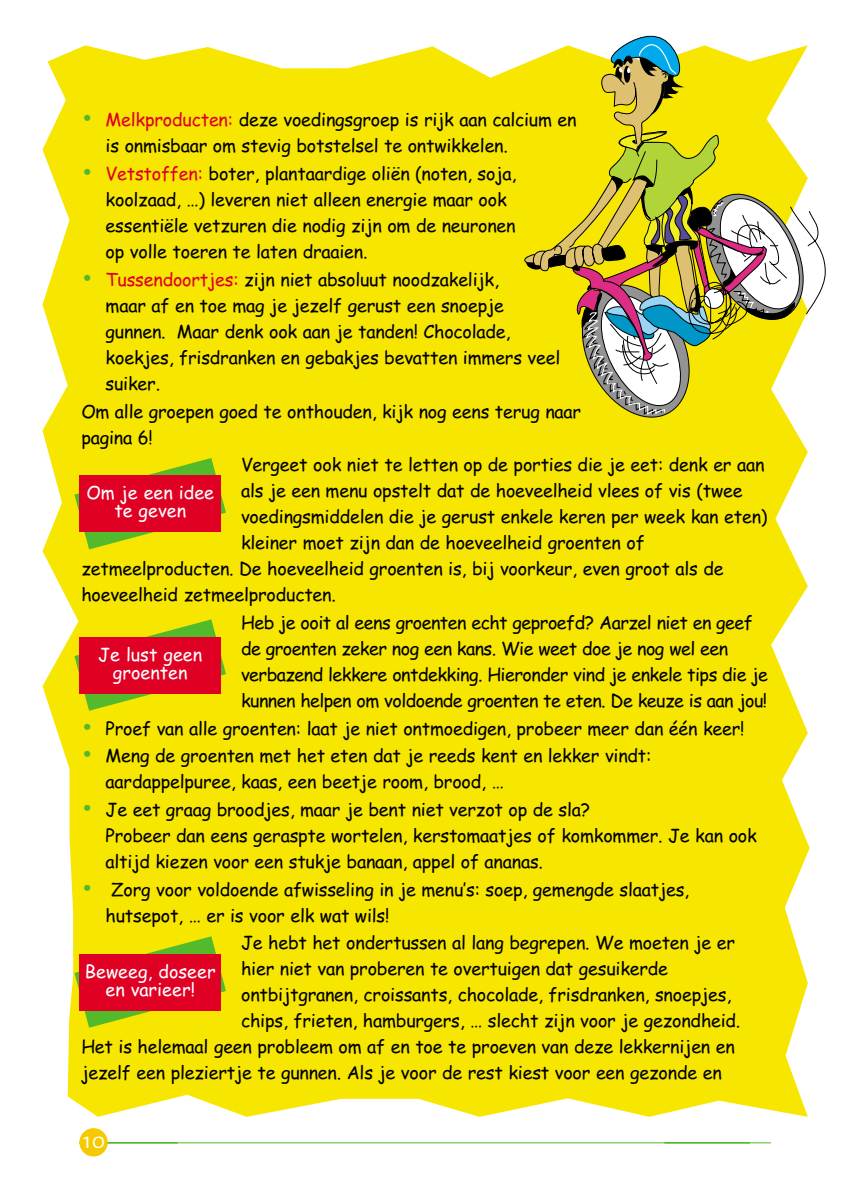
<style>
.page{position:relative;width:850px;height:1190px;background:#fff}
.page>*{position:absolute;margin:0;border:0;box-sizing:border-box;transform-origin:0 0}
.t1{font:300 22px "The Sans";color:#fff}
.t2{font:18px/26px "Comic Sans MS";letter-spacing:-.01em;color:#000}
.t3{font:18px/26px "Comic Sans MS";letter-spacing:-.03em;color:#000}
.t4{font:18px/18px "Comic Sans MS";color:#fff;text-align:center}
.s1{font-family:"The Sans";font-weight:300;font-size:28px;color:#53ba2c}
.s2{color:#df0023}
</style>
<div class="page">
<div style="left:43px;top:45px;width:767px;height:1072px;background:#f7e700"></div>
<hr style="left:79px;top:1142px;width:692px;height:1px;background:#53ba2c">
<div style="left:79px;top:1128px;width:29px;height:29px;background:#f6ca00;border-radius:50%"></div>
<svg style="left:74px;top:458px;width:152px;height:91px;background:#d2dc09"></svg>
<svg style="left:74px;top:619px;width:152px;height:92px;background:#d3d80b"></svg>
<svg style="left:74px;top:936px;width:152px;height:92px;background:#d3d70a"></svg>
<div style="left:79px;top:475px;width:142px;height:57px;background:#df0023"></div>
<div style="left:79px;top:637px;width:142px;height:56px;background:#df0023"></div>
<div style="left:79px;top:954px;width:142px;height:56px;background:#df0023"></div>
<svg style="left:525px;top:36px;width:300px;height:381px"></svg>
<p class="t2" style="left:106px;top:109px;width:473px;text-indent:-24px"><span class="s1">•</span> <span class="s2">Melkproducten:</span> deze voedingsgroep is rijk aan calcium en is onmisbaar om stevig botstelsel te ontwikkelen.</p>
<p class="t2" style="left:106px;top:163px;width:412px;text-indent:-24px"><span class="s1">•</span> <span class="s2">Vetstoffen:</span> boter, plantaardige oliën (noten, soja, koolzaad, …) leveren niet alleen energie maar ook essentiële vetzuren die nodig zijn om de neuronen op volle toeren te laten draaien.</p>
<p class="t2" style="left:106px;top:268px;width:456px;text-indent:-24px"><span class="s1">•</span> <span class="s2">Tussendoortjes:</span> zijn niet absoluut noodzakelijk,<br>maar af en toe mag je jezelf gerust een snoepje gunnen. Maar denk ook aan je tanden! Chocolade, koekjes, frisdranken en gebakjes bevatten immers veel suiker.</p>
<p class="t2" style="left:81px;top:400px;width:501px">Om alle groepen goed te onthouden, kijk nog eens terug naar pagina 6!</p>
<p class="t2" style="left:241px;top:454px;width:525px">Vergeet ook niet te letten op de porties die je eet: denk er aan</p>
<p class="t2" style="left:241px;top:480px;width:503px">als je een menu opstelt dat de hoeveelheid vlees of vis (twee</p>
<p class="t2" style="left:241px;top:506px;width:528px">voedingsmiddelen die je gerust enkele keren per week kan eten)</p>
<p class="t2" style="left:241px;top:532px;width:405px">kleiner moet zijn dan de hoeveelheid groenten of</p>
<p class="t2" style="left:81px;top:558px;width:644px">zetmeelproducten. De hoeveelheid groenten is, bij voorkeur, even groot als de</p>
<p class="t2" style="left:81px;top:584px;width:256px">hoeveelheid zetmeelproducten.</p>
<p class="t3" style="left:241px;top:611px;width:528px">Heb je ooit al eens groenten echt geproefd? Aarzel niet en geef de groenten zeker nog een kans. Wie weet doe je nog wel een verbazend lekkere ontdekking. Hieronder vind je enkele tips die je kunnen helpen om voldoende groenten te eten. De keuze is aan jou!</p>
<p class="t2" style="left:81px;top:717px;width:665px"><span class="s1">•</span> Proef van alle groenten: laat je niet ontmoedigen, probeer meer dan één keer!</p>
<p class="t2" style="left:106px;top:745px;width:547px;text-indent:-24px"><span class="s1">•</span> Meng de groenten met het eten dat je reeds kent en lekker vindt: aardappelpuree, kaas, een beetje room, brood, …</p>
<p class="t2" style="left:106px;top:799px;width:653px;text-indent:-24px"><span class="s1">•</span> Je eet graag broodjes, maar je bent niet verzot op de sla?<br>Probeer dan eens geraspte wortelen, kerstomaatjes of komkommer. Je kan ook altijd kiezen voor een stukje banaan, appel of ananas.</p>
<p class="t2" style="left:106px;top:878px;width:585px;text-indent:-24px"><span class="s1">•</span> Zorg voor voldoende afwisseling in je menu’s: soep, gemengde slaatjes, hutsepot, … er is voor elk wat wils!</p>
<p class="t2" style="left:241px;top:932px;width:496px">Je hebt het ondertussen al lang begrepen. We moeten je er</p>
<p class="t2" style="left:241px;top:958px;width:429px">hier niet van proberen te overtuigen dat gesuikerde</p>
<p class="t2" style="left:241px;top:984px;width:492px">ontbijtgranen, croissants, chocolade, frisdranken, snoepjes,</p>
<p class="t2" style="left:241px;top:1010px;width:501px">chips, frieten, hamburgers, … slecht zijn voor je gezondheid.</p>
<p class="t2" style="left:81px;top:1036px;width:655px">Het is helemaal geen probleem om af en toe te proeven van deze lekkernijen en</p>
<p class="t2" style="left:81px;top:1062px;width:642px">jezelf een pleziertje te gunnen. Als je voor de rest kiest voor een gezonde en</p>
<p class="t4" style="left:86px;top:486px;width:129px">Om je een idee te geven</p>
<p class="t4" style="left:98px;top:647px;width:105px">Je lust geen groenten</p>
<p class="t4" style="left:85px;top:964px;width:132px">Beweeg, doseer en varieer!</p>
<p class="t1" style="left:83px;top:1132px;width:24px">10</p>
</div>
